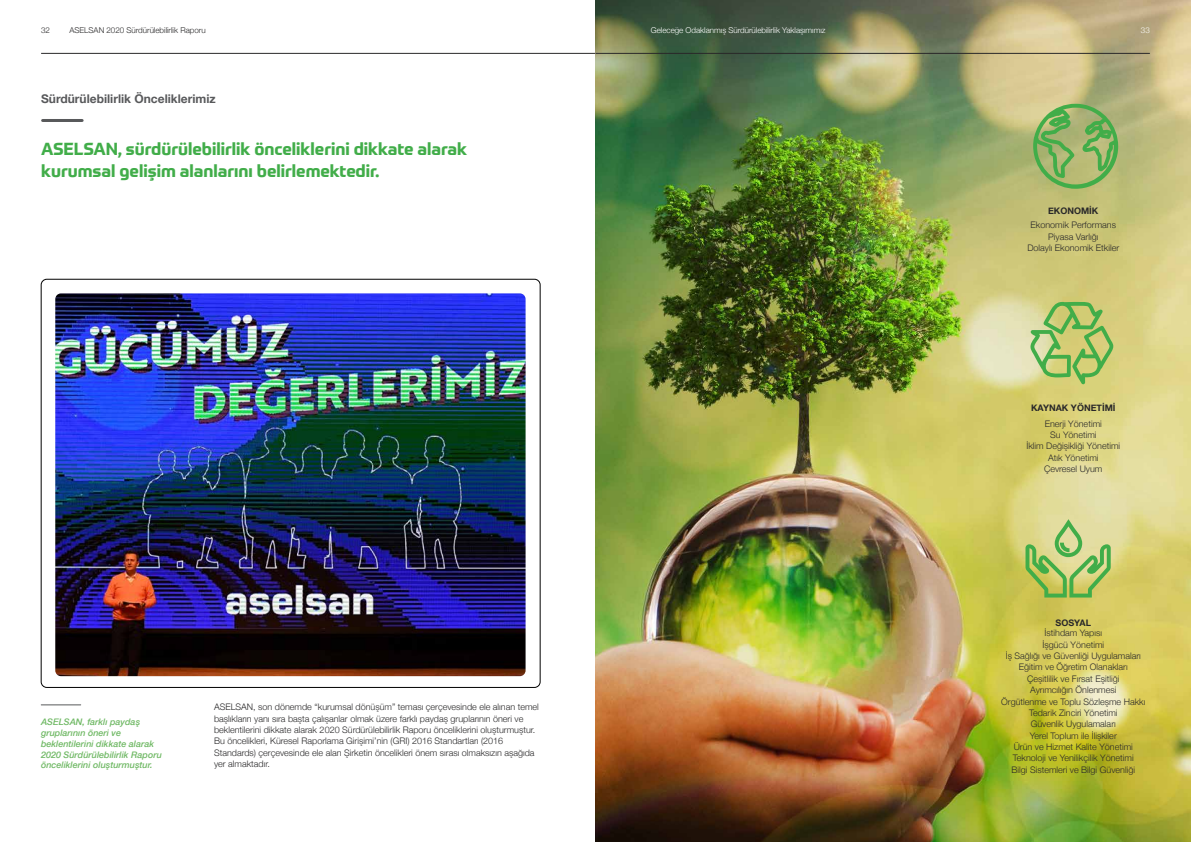
<style>
.page{position:relative;width:1191px;height:842px;background:#fff}
.page>*{position:absolute;margin:0;border:0;box-sizing:border-box;transform-origin:0 0}
.t1{font:700 17px/22.7px "Prometo";color:#41ad49}
.t2{font:700 12px "Helvetica Neue";color:#58595b}
.t3{font:300 9px/11.3px "Helvetica Neue";color:#292829;text-align:center}
.t4{font:italic 500 9px/10.8px "Helvetica Neue";color:#70b965}
.t5{font:700 9px "Helvetica Neue";color:#292829}
.t6{font:300 8px "Helvetica Neue";color:#fff}
.t7{font:300 8px "Helvetica Neue";color:#292829}
</style>
<div class="page">
<hr style="left:41px;top:53px;width:1108px;height:1px;background:#292829">
<img style="left:595px;top:0;width:596px;height:842px">
<hr style="left:43px;top:119px;width:39px;height:3px;background:#58595b">
<img style="left:55px;top:293px;width:470px;height:383px">
<hr style="left:41px;top:705px;width:40px;height:1px;background:#58595b">
<svg style="left:1025px;top:519px;width:85px;height:78px;background:#b4ca77"></svg>
<svg style="left:1033px;top:104px;width:85px;height:85px;background:#90b569"></svg>
<svg style="left:1030px;top:302px;width:83px;height:82px;background:#adc772"></svg>
<hr style="left:595px;top:53px;width:554px;height:1px;background:#292829">
<p class="t7" style="left:41px;top:24px;width:10px">32</p>
<p class="t7" style="left:69px;top:24px;width:138px">ASELSAN 2020 Sürdürülebilirlik Raporu</p>
<h2 class="t2" style="left:41px;top:90px;width:176px">Sürdürülebilirlik Önceliklerimiz</h2>
<h1 class="t1" style="left:41px;top:137px;width:427px">ASELSAN, sürdürülebilirlik önceliklerini dikkate alarak kurumsal gelişim alanlarını belirlemektedir.</h1>
<p class="t4" style="left:41px;top:716px;width:122px">ASELSAN, farklı paydaş gruplarının öneri ve beklentilerini dikkate alarak<br>2020 Sürdürülebilirlik Raporu önceliklerini oluşturmuştur.</p>
<p class="t3" style="left:214px;top:701px;width:326px;text-align:left">ASELSAN, son dönemde “kurumsal dönüşüm” teması çerçevesinde ele alınan temel başlıkların yanı sıra başta çalışanlar olmak üzere farklı paydaş gruplarının öneri ve beklentilerini dikkate alarak 2020 Sürdürülebilirlik Raporu önceliklerini oluşturmuştur.<br>Bu öncelikleri, Küresel Raporlama Girişimi’nin (GRI) 2016 Standartları (2016<br>Standards) çerçevesinde ele alan Şirketin öncelikleri önem sırası olmaksızın aşağıda yer almaktadır.</p>
<p class="t6" style="left:651px;top:24px;width:176px">Geleceğe Odaklanmış Sürdürülebilirlik Yaklaşımımız</p>
<p class="t6" style="left:1141px;top:24px;width:10px">33</p>
<p class="t5" style="left:1048px;top:204px;width:52px">EKONOMİK</p>
<p class="t3" style="left:1027px;top:219px;width:93px">Ekonomik Performans<br>Piyasa Varlığı<br>Dolaylı Ekonomik Etkiler</p>
<p class="t5" style="left:1031px;top:401px;width:86px">KAYNAK YÖNETİMİ</p>
<p class="t3" style="left:1026px;top:417px;width:95px">Enerji Yönetimi<br>Su Yönetimi<br>İklim Değişikliği Yönetimi<br>Atık Yönetimi<br>Çevresel Uyum</p>
<p class="t5" style="left:1055px;top:616px;width:37px">SOSYAL</p>
<p class="t3" style="left:1001px;top:627px;width:146px">İstihdam Yapısı<br>İşgücü Yönetimi<br>İş Sağlığı ve Güvenliği Uygulamaları<br>Eğitim ve Öğretim Olanakları<br>Çeşitlilik ve Fırsat Eşitliği<br>Ayrımcılığın Önlenmesi<br>Örgütlenme ve Toplu Sözleşme Hakkı<br>Tedarik Zinciri Yönetimi<br>Güvenlik Uygulamaları<br>Yerel Toplum ile İlişkiler<br>Ürün ve Hizmet Kalite Yönetimi<br>Teknoloji ve Yenilikçilik Yönetimi<br>Bilgi Sistemleri ve Bilgi Güvenliği</p>
</div>
